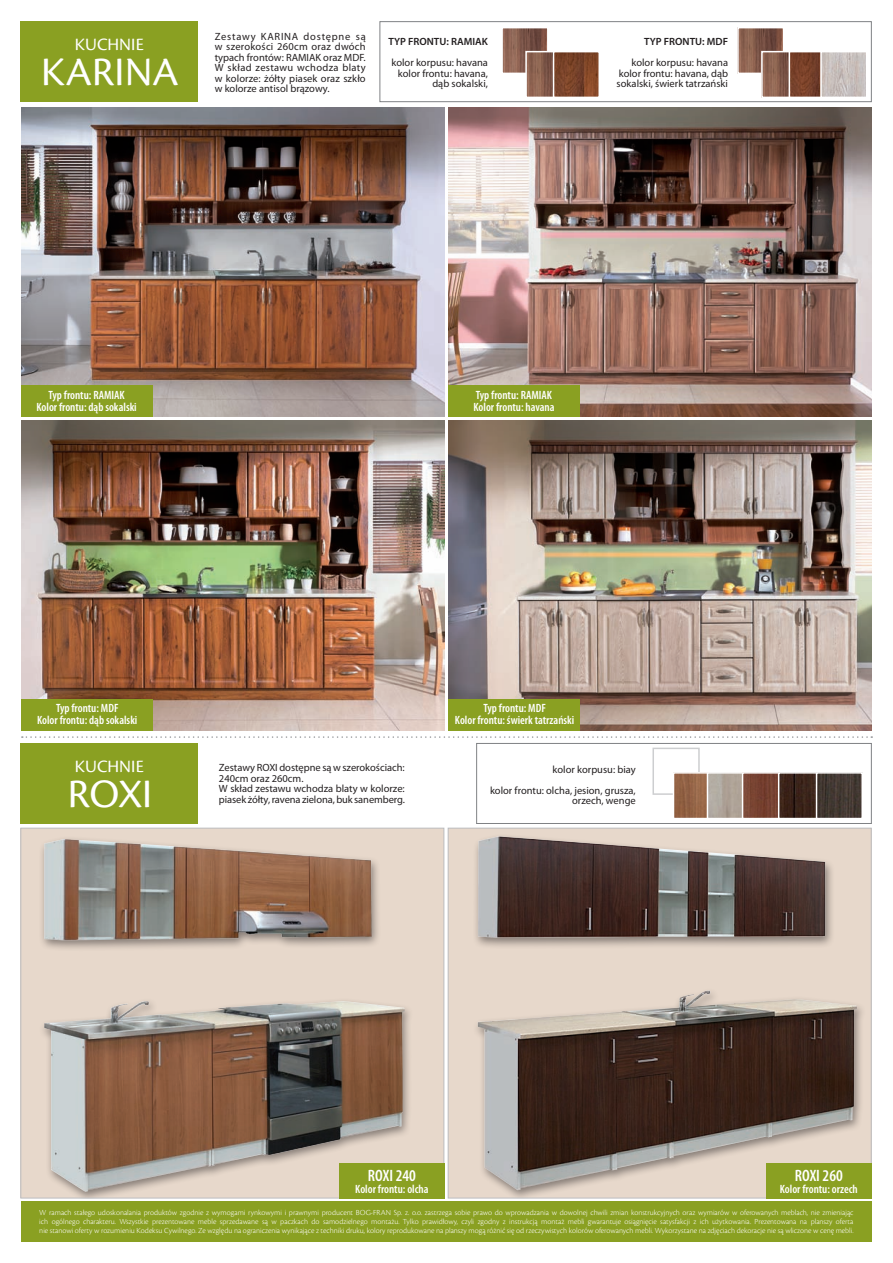
<style>
.page{position:relative;width:893px;height:1263px;background:#fff}
.page>*{position:absolute;margin:0;border:0;box-sizing:border-box;transform-origin:0 0}
.t1{font:42px "Cronos Pro";color:#fff}
.t2{font:18px "Cronos Pro";color:#fff}
.t3{font:600 condensed 16.5px "Myriad Pro";color:#fff}
.t4{font:600 condensed 12px/12px "Myriad Pro";color:#fff;text-align:center}
.t5{font:10.5px/10.5px "Myriad Pro";color:#231f20;text-align:right}
.t6{font:600 10.5px "Myriad Pro";color:#231f20}
.t7{font:300 8.1px/8.9px "Cronos Pro";color:#fff;text-align:justify}
</style>
<div class="page">
<div style="left:21px;top:1201px;width:851px;height:41px;background:#8aa022"></div>
<div style="left:379px;top:21px;width:493px;height:81px;border:1px solid #808285"></div>
<div style="left:21px;top:21px;width:177px;height:81px;background:#8aa022"></div>
<img style="left:504px;top:30px;width:42px;height:41px">
<div style="left:501px;top:27px;width:48px;height:47px;border:2px solid #fff"></div>
<img style="left:740px;top:30px;width:41px;height:41px">
<div style="left:737px;top:27px;width:47px;height:47px;border:2px solid #fff"></div>
<img style="left:528px;top:54px;width:25px;height:41px">
<div style="left:525px;top:51px;width:48px;height:47px;border:2px solid #fff"></div>
<img style="left:764px;top:54px;width:25px;height:41px">
<div style="left:761px;top:51px;width:47px;height:47px;border:2px solid #fff"></div>
<img style="left:556px;top:54px;width:41px;height:41px">
<div style="left:553px;top:51px;width:47px;height:47px;border:2px solid #fff"></div>
<img style="left:792px;top:54px;width:28px;height:41px">
<div style="left:789px;top:51px;width:47px;height:47px;border:2px solid #fff"></div>
<img style="left:823px;top:54px;width:41px;height:41px">
<div style="left:820px;top:51px;width:47px;height:47px;border:2px solid #fff"></div>
<img style="left:21px;top:107px;width:423px;height:310px">
<img style="left:21px;top:421px;width:423px;height:309px">
<img style="left:449px;top:107px;width:423px;height:310px">
<img style="left:448px;top:421px;width:423px;height:309px">
<img style="left:22px;top:830px;width:420px;height:366px">
<img style="left:450px;top:830px;width:420px;height:366px">
<div style="left:449px;top:385px;width:131px;height:32px;background:#8aa022"></div>
<div style="left:21px;top:385px;width:132px;height:32px;background:#8aa022"></div>
<div style="left:449px;top:699px;width:131px;height:31px;background:#8aa022"></div>
<div style="left:766px;top:1163px;width:105px;height:35px;background:#8aa022"></div>
<div style="left:339px;top:1163px;width:105px;height:35px;background:#8aa022"></div>
<div style="left:21px;top:699px;width:132px;height:31px;background:#8aa022"></div>
<svg style="left:21px;top:736px;width:851px;height:88px"></svg>
<h2 class="t2" style="left:75px;top:34px;width:70px">KUCHNIE</h2>
<h1 class="t1" style="left:41px;top:48px;width:139px">KARINA</h1>
<p class="t5" style="left:215px;top:31px;width:153px;text-align:justify">Zestawy KARINA dostępne są w szerokości 260cm oraz dwóch typach frontów: RAMIAK oraz MDF.<br>W skład zestawu wchodza blaty w kolorze: żółty piasek oraz szkło</p>
<p class="t5" style="left:215px;top:83px;width:116px">w kolorze antisol brązowy.</p>
<p class="t6" style="left:388px;top:35px;width:101px">TYP FRONTU: RAMIAK</p>
<p class="t5" style="left:391px;top:57px;width:98px">kolor korpusu: havana kolor frontu: havana, dąb sokalski,</p>
<p class="t6" style="left:644px;top:35px;width:85px">TYP FRONTU: MDF</p>
<p class="t5" style="left:617px;top:57px;width:113px;text-align:justify;text-indent:15px">kolor korpusu: havana kolor frontu: havana, dąb sokalski, świerk tatrzański</p>
<h3 class="t4" style="left:36px;top:389px;width:102px">Typ frontu: RAMIAK<br>Kolor frontu: dąb sokalski</h3>
<h3 class="t4" style="left:473px;top:389px;width:82px;text-align:left">Typ frontu: RAMIAK<br>Kolor frontu: havana</h3>
<h3 class="t4" style="left:37px;top:702px;width:102px">Typ frontu: MDF<br>Kolor frontu: dąb sokalski</h3>
<h2 class="t2" style="left:75px;top:756px;width:70px">KUCHNIE</h2>
<h1 class="t1" style="left:68px;top:769px;width:86px">ROXI</h1>
<p class="t5" style="left:219px;top:762px;width:187px;text-align:left">Zestawy ROXI dostępne są w szerokościach:<br>240cm oraz 260cm.<br>W skład zestawu wchodza blaty w kolorze: piasek żółty, ravena zielona, buk sanemberg.</p>
<h3 class="t4" style="left:455px;top:702px;width:121px">Typ frontu: MDF<br>Kolor frontu: świerk tatrzański</h3>
<p class="t5" style="left:490px;top:758px;width:147px;line-height:21px">kolor korpusu: biay<br>kolor frontu: olcha, jesion, grusza,</p>
<p class="t5" style="left:572px;top:795px;width:65px">orzech, wenge</p>
<h3 class="t3" style="left:368px;top:1166px;width:50px">ROXI 240</h3>
<h3 class="t4" style="left:355px;top:1183px;width:75px">Kolor frontu: olcha</h3>
<h3 class="t3" style="left:795px;top:1166px;width:50px">ROXI 260</h3>
<h3 class="t4" style="left:780px;top:1183px;width:79px">Kolor frontu: orzech</h3>
<p class="t7" style="left:39px;top:1208px;width:816px">W ramach stałego udoskonalania produktów zgodnie z wymogami rynkowymi i prawnymi producent BOG-FRAN Sp. z. o.o. zastrzega sobie prawo do wprowadzania w dowolnej chwili zmian konstrukcyjnych oraz wymiarów w oferowanych meblach, nie zmieniając ich ogólnego charakteru. Wszystkie prezentowane meble sprzedawane są w paczkach do samodzielnego montażu. Tylko prawidłowy, czyli zgodny z instrukcją montaż mebli gwarantuje osiągnięcie satysfakcji z ich użytkowania. Prezentowana na planszy oferta nie stanowi oferty w rozumieniu Kodeksu Cywilnego. Ze względu na ograniczenia wynikające z techniki druku, kolory reprodukowane na planszy mogą różnić się od rzeczywistych kolorów oferowanych mebli. Wykorzystane na zdjęciach dekoracje nie są wliczone w cenę mebli.</p>
</div>
